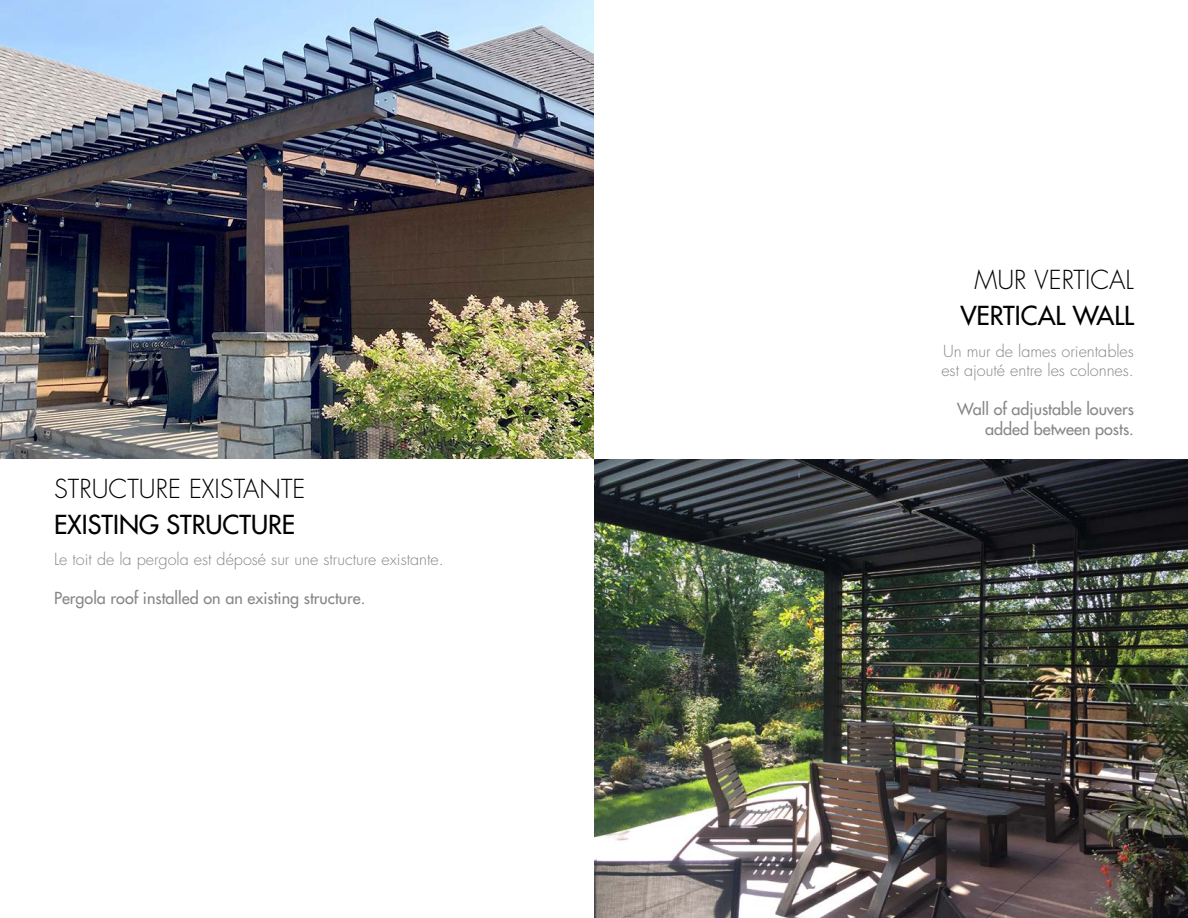
<style>
.page{position:relative;width:1188px;height:918px;background:#fff}
.page>*{position:absolute;margin:0;border:0;box-sizing:border-box;transform-origin:0 0}
.t1{font:300 25.5px "Futura";color:#000}
.t2{font:25.5px "Futura";color:#000}
.t3{font:300 16.2px/19.5px "Futura";color:#878787}
.t4{font:16.2px/19.5px "Futura";color:#878787;text-align:right}
</style>
<div class="page">
<img style="left:0;top:0;width:594px;height:459px">
<img style="left:594px;top:459px;width:594px;height:459px">
<h1 class="t1" style="left:54px;top:473px;width:253px">STRUCTURE EXISTANTE</h1>
<h1 class="t2" style="left:54px;top:508px;width:243px">EXISTING STRUCTURE</h1>
<p class="t3" style="left:54px;top:550px;width:391px">Le toit de la pergola est déposé sur une structure existante.</p>
<p class="t4" style="left:54px;top:589px;width:313px">Pergola roof installed on an existing structure.</p>
<h1 class="t1" style="left:975px;top:265px;width:161px">MUR VERTICAL</h1>
<h1 class="t2" style="left:960px;top:300px;width:175px">VERTICAL WALL</h1>
<p class="t3" style="left:941px;top:342px;width:194px">Un mur de lames orientables est ajouté entre les colonnes.</p>
<p class="t4" style="left:957px;top:400px;width:178px">Wall of adjustable louvers added between posts.</p>
</div>
